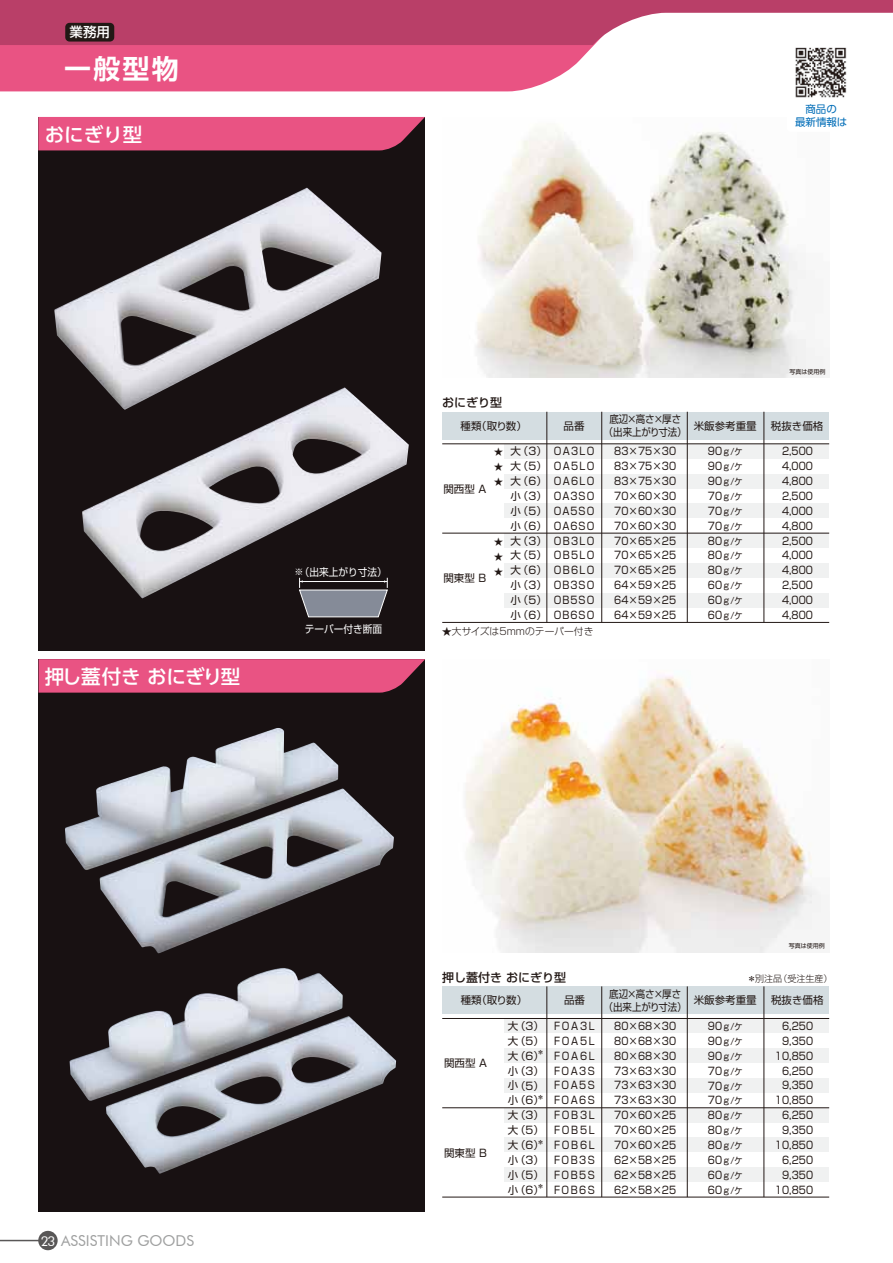
<style>
.page{position:relative;width:893px;height:1263px;background:#fff}
.page>*{position:absolute;margin:0;border:0;box-sizing:border-box;transform-origin:0 0}
.t1{font:700 27px "UD Shin Go Pr 6 De";color:#fff}
.t2{font:500 19.5px "UD Shin Go Pr 6";letter-spacing:-.03em;color:#fff}
.t3{font:500 19.5px "UD Shin Go Pr 6";color:#fff}
.t4{font:15px "Futura BT";color:#9fa0a0}
.t5{font:500 13.5px "UD Shin Go Pr 6";color:#fff}
.t6{font:500 12px "Shin Go";color:#221815}
.t7{font:10.5px/14.9px "Shin Go";color:#221815;text-align:justify;scale:.9 1}
.t8{font:10.5px/14.9px "Shin Go";color:#221815;text-align:justify}
.t9{font:10.5px "Shin Go";color:#fff;scale:.92 1}
.t10{font:10.5px/12.6px "UD Shin Go Pr 6";color:#036eb8;text-align:center}
.t11{font:300 9.75px "Shin Go";color:#221815}
.t12{font:9px/14.9px "Shin Go";color:#221815;text-align:justify;scale:.9 1}
.t13{font:300 9px "Shin Go";color:#221815}
.t14{font:9px/15px "Shin Go";color:#221815;text-align:justify}
.t15{font:9px "Shin Go";color:#fff}
.t16{font:6px "Shin Go Pr 6";color:#221815}
.s1{font-size:10.5px}
.s2{font-size:13.5px;color:#fff}
</style>
<div class="page">
<div style="left:38px;top:117px;width:387px;height:534px;background:#181112"></div>
<div style="left:39px;top:659px;width:386px;height:553px;background:#181112"></div>
<img style="left:476px;top:128px;width:348px;height:250px">
<img style="left:465px;top:676px;width:356px;height:276px">
<img style="left:70px;top:968px;width:326px;height:206px">
<img style="left:82px;top:410px;width:327px;height:188px">
<img style="left:54px;top:188px;width:328px;height:222px">
<img style="left:65px;top:728px;width:329px;height:225px">
<div style="left:38px;top:117px;width:387px;height:33px;background:#e95383"></div>
<svg style="left:39px;top:659px;width:386px;height:34px;background:#dd4f7c"></svg>
<div style="left:504px;top:444px;width:325px;height:15px;background:#f0f1f1"></div>
<div style="left:504px;top:503px;width:325px;height:15px;background:#f0f1f1"></div>
<div style="left:504px;top:474px;width:325px;height:14px;background:#f0f1f1"></div>
<div style="left:504px;top:533px;width:325px;height:15px;background:#f0f1f1"></div>
<div style="left:504px;top:593px;width:325px;height:14px;background:#f0f1f1"></div>
<div style="left:504px;top:563px;width:325px;height:15px;background:#f0f1f1"></div>
<div style="left:442px;top:412px;width:387px;height:28px;background:#d4dde1"></div>
<div style="left:442px;top:986px;width:387px;height:28px;background:#d4dde1"></div>
<div style="left:504px;top:1018px;width:325px;height:15px;background:#f0f1f1"></div>
<div style="left:504px;top:1078px;width:325px;height:15px;background:#f0f1f1"></div>
<div style="left:504px;top:1048px;width:325px;height:15px;background:#f0f1f1"></div>
<div style="left:504px;top:1108px;width:325px;height:15px;background:#f0f1f1"></div>
<div style="left:504px;top:1167px;width:325px;height:15px;background:#f0f1f1"></div>
<div style="left:504px;top:1137px;width:325px;height:15px;background:#f0f1f1"></div>
<hr style="left:442px;top:444px;width:387px;height:1px;background:#221815">
<hr style="left:442px;top:622px;width:387px;height:1px;background:#221815">
<hr style="left:442px;top:533px;width:387px;height:1px;background:#221815">
<hr style="left:547px;top:412px;width:1px;height:210px;background:#221815">
<hr style="left:764px;top:412px;width:1px;height:210px;background:#221815">
<hr style="left:601px;top:412px;width:1px;height:210px;background:#221815">
<hr style="left:687px;top:412px;width:1px;height:210px;background:#221815">
<hr style="left:442px;top:1018px;width:387px;height:1px;background:#221815">
<hr style="left:442px;top:1197px;width:387px;height:1px;background:#221815">
<hr style="left:442px;top:1107px;width:387px;height:1px;background:#221815">
<hr style="left:547px;top:986px;width:1px;height:211px;background:#221815">
<hr style="left:764px;top:986px;width:1px;height:211px;background:#221815">
<hr style="left:601px;top:986px;width:1px;height:211px;background:#221815">
<hr style="left:687px;top:986px;width:1px;height:211px;background:#221815">
<svg style="left:299px;top:578px;width:89px;height:39px"></svg>
<div style="left:0;top:45px;width:594px;height:46px;background:#e95383"></div>
<svg style="left:0;top:0;width:893px;height:45px"></svg>
<div style="left:65px;top:23px;width:49px;height:19px;background:#221815;border-radius:4px"></div>
<div style="left:787px;top:38px;width:67px;height:94px;background:#fff;border-radius:4px"></div>
<img style="left:795px;top:47px;width:52px;height:51px">
<div style="left:38px;top:1231px;width:20px;height:19px;background:#595757;border-radius:50%"></div>
<hr style="left:0;top:1240px;width:40px;height:1px;background:#595757">
<p class="t5" style="left:70px;top:21px;width:42px">業務用</p>
<h1 class="t1" style="left:64px;top:47px;width:116px">一般型物</h1>
<h2 class="t3" style="left:45px;top:118px;width:99px">おにぎり型</h2>
<p class="t10" style="left:795px;top:102px;width:54px">商品の<br>最新情報は</p>
<h2 class="t2" style="left:45px;top:661px;width:197px">押し蓋付き おにぎり型</h2>
<p class="t9" style="left:300px;top:565px;width:96px">（出来上がり寸法）</p>
<p class="t15" style="left:295px;top:566px;width:10px">※</p>
<p class="t9" style="left:305px;top:622px;width:86px">テーパー付き断面</p>
<p class="t6" style="left:442px;top:395px;width:61px">おにぎり型</p>
<p class="t8" style="left:461px;top:418px;width:68px">種類（取り数）</p>
<p class="t8" style="left:443px;top:480px;width:44px">関西型 A</p>
<p class="t8" style="left:443px;top:570px;width:44px">関東型 B</p>
<p class="t8" style="left:518px;top:443px;width:30px">（3）（5）（6）（3）（5）（6）（3）（5）（6）（3）（5）（6）</p>
<p class="t8" style="left:511px;top:443px;width:12px">大大大小小小大大大小小小</p>
<p class="t14" style="left:494px;top:443px;width:10px">★ ★ ★</p>
<p class="t14" style="left:494px;top:534px;width:10px">★ ★ ★</p>
<p class="t16" style="left:789px;top:367px;width:37px">写真は使用例</p>
<p class="t7" style="left:604px;top:412px;width:94px;line-height:12.6px;text-align:center">底辺×高さ×厚さ（出来上がり寸法）</p>
<p class="t8" style="left:564px;top:418px;width:22px">品番</p>
<p class="t8" style="left:694px;top:418px;width:64px">米飯参考重量</p>
<p class="t8" style="left:771px;top:418px;width:54px">税抜き価格</p>
<p class="t7" style="left:554px;top:443px;width:47px">OA3LO OA5LO OA6LO OA3SO OA5SO OA6SO OB3LO OB5LO OB6LO OB3SO OB5SO OB6SO</p>
<p class="t7" style="left:614px;top:443px;width:70px">83×75×30<br>83×75×30<br>83×75×30<br>70×60×30<br>70×60×30<br>70×60×30<br>70×65×25<br>70×65×25<br>70×65×25<br>64×59×25<br>64×59×25<br>64×59×25</p>
<p class="t12" style="left:708px;top:444px;width:40px"><span class="s1">90</span>ｇ/ケ<span class="s1">90</span>ｇ/ケ<span class="s1">90</span>ｇ/ケ<span class="s1">70</span>ｇ/ケ<span class="s1">70</span>ｇ/ケ<span class="s1">70</span>ｇ/ケ<span class="s1">80</span>ｇ/ケ<span class="s1">80</span>ｇ/ケ<span class="s1">80</span>ｇ/ケ<span class="s1">60</span>ｇ/ケ<span class="s1">60</span>ｇ/ケ<span class="s1">60</span>ｇ/ケ</p>
<p class="t7" style="left:782px;top:443px;width:36px">2,500<br>4,000<br>4,800<br>2,500<br>4,000<br>4,800<br>2,500<br>4,000<br>4,800<br>2,500<br>4,000<br>4,800</p>
<p class="t11" style="left:442px;top:625px;width:153px">★大サイズは5mmのテーパー付き</p>
<h3 class="t4" style="left:41px;top:1231px;width:155px"><span class="s2">23</span> ASSISTING GOODS</h3>
<p class="t6" style="left:442px;top:970px;width:125px">押し蓋付き おにぎり型</p>
<p class="t16" style="left:789px;top:941px;width:37px">写真は使用例</p>
<p class="t13" style="left:747px;top:973px;width:87px">＊別注品（受注生産）</p>
<p class="t8" style="left:461px;top:992px;width:68px">種類（取り数）</p>
<p class="t8" style="left:444px;top:1055px;width:44px">関西型 A</p>
<p class="t8" style="left:444px;top:1144px;width:44px">関東型 B</p>
<p class="t8" style="left:515px;top:1018px;width:31px">（3）（5）（6）<sup>＊</sup>（3）（5）（6）<sup>＊</sup>（3）（5）（6）<sup>＊</sup>（3）（5）（6）<sup>＊</sup></p>
<p class="t8" style="left:508px;top:1018px;width:12px">大大大小小小大大大小小小</p>
<p class="t7" style="left:604px;top:987px;width:94px;line-height:12.6px;text-align:center">底辺×高さ×厚さ（出来上がり寸法）</p>
<p class="t8" style="left:564px;top:992px;width:22px">品番</p>
<p class="t8" style="left:694px;top:992px;width:64px">米飯参考重量</p>
<p class="t8" style="left:771px;top:992px;width:54px">税抜き価格</p>
<p class="t7" style="left:554px;top:1018px;width:47px">FOA3L FOA5L FOA6L FOA3S FOA5S FOA6S FOB3L FOB5L FOB6L FOB3S FOB5S FOB6S</p>
<p class="t7" style="left:614px;top:1018px;width:70px">80×68×30<br>80×68×30<br>80×68×30<br>73×63×30<br>73×63×30<br>73×63×30<br>70×60×25<br>70×60×25<br>70×60×25<br>62×58×25<br>62×58×25<br>62×58×25</p>
<p class="t12" style="left:708px;top:1018px;width:40px"><span class="s1">90</span>ｇ/ケ<span class="s1">90</span>ｇ/ケ<span class="s1">90</span>ｇ/ケ<span class="s1">70</span>ｇ/ケ<span class="s1">70</span>ｇ/ケ<span class="s1">70</span>ｇ/ケ<span class="s1">80</span>ｇ/ケ<span class="s1">80</span>ｇ/ケ<span class="s1">80</span>ｇ/ケ<span class="s1">60</span>ｇ/ケ<span class="s1">60</span>ｇ/ケ<span class="s1">60</span>ｇ/ケ</p>
<p class="t7" style="left:775px;top:1018px;width:44px;text-align:right">6,250<br>9,350<br>10,850<br>6,250<br>9,350<br>10,850<br>6,250<br>9,350<br>10,850<br>6,250<br>9,350<br>10,850</p>
</div>
